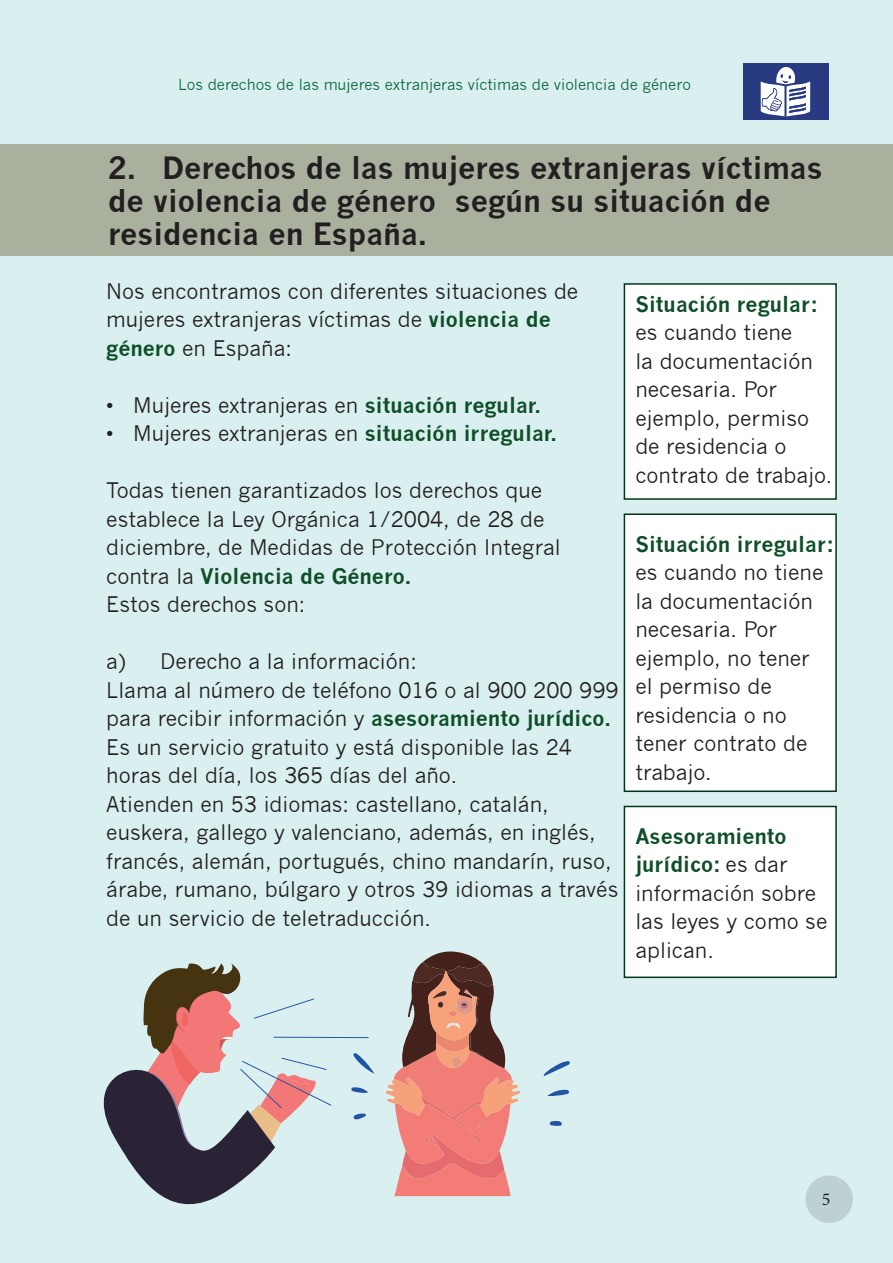
<style>
.page{position:relative;width:893px;height:1263px;background:#daeff0}
.page>*{position:absolute;margin:0;border:0;box-sizing:border-box;transform-origin:0 0}
.t1{font:700 30px/33px "News Gothic";color:#231f20}
.t2{font:21px/28.5px "News Gothic";color:#231f20}
.t3{font:700 21px "News Gothic";color:#0e4f27}
.t4{font:18px "Minion Pro";color:#231f20}
.t5{font:15px "News Gothic";color:#0e683f}
.s1{font-weight:700;color:#0e4f27}
</style>
<div class="page">
<div style="left:805px;top:1175px;width:48px;height:48px;background:#bdd0d2;border-radius:50%"></div>
<div style="left:743px;top:64px;width:86px;height:56px;background:#273a82"></div>
<svg style="left:761px;top:67px;width:49px;height:50px"></svg>
<div style="left:0;top:144px;width:893px;height:112px;background:#a9b09e"></div>
<hr style="left:273px;top:1037px;width:96px;height:1px;background:#2254a4">
<svg style="left:103px;top:963px;width:228px;height:242px"></svg>
<svg style="left:353px;top:1053px;width:22px;height:21px"></svg>
<svg style="left:544px;top:1061px;width:26px;height:15px"></svg>
<svg style="left:547px;top:1089px;width:22px;height:7px"></svg>
<svg style="left:351px;top:1087px;width:17px;height:6px"></svg>
<svg style="left:353px;top:1113px;width:13px;height:6px"></svg>
<svg style="left:550px;top:1121px;width:12px;height:5px"></svg>
<svg style="left:386px;top:951px;width:134px;height:245px"></svg>
<div style="left:624px;top:283px;width:213px;height:217px;background:#fff;border:2px solid #043519"></div>
<div style="left:624px;top:513px;width:213px;height:279px;background:#fff;border:2px solid #043519"></div>
<div style="left:624px;top:806px;width:213px;height:172px;background:#fff;border:2px solid #043519"></div>
<p class="t5" style="left:178px;top:76px;width:514px">Los derechos de las mujeres extranjeras víctimas de violencia de género</p>
<h1 class="t1" style="left:108px;top:151px;width:716px">2. Derechos de las mujeres extranjeras víctimas de violencia de género según su situación de residencia en España.</h1>
<p class="t2" style="left:106px;top:277px;width:473px">Nos encontramos con diferentes situaciones de mujeres extranjeras víctimas de <span class="s1">violencia de género</span> en España:</p>
<p class="t2" style="left:106px;top:391px;width:436px">• Mujeres extranjeras en <span class="s1">situación regular.</span></p>
<p class="t2" style="left:106px;top:419px;width:452px">• Mujeres extranjeras en <span class="s1">situación irregular.</span></p>
<p class="t2" style="left:106px;top:476px;width:456px">Todas tienen garantizados los derechos que establece la Ley Orgánica 1/2004, de 28 de diciembre, de Medidas de Protección Integral contra la <span class="s1">Violencia de Género.<br></span>Estos derechos son:</p>
<p class="t2" style="left:106px;top:647px;width:514px">a) Derecho a la información:<br>Llama al número de teléfono 016 o al 900 200 999 para recibir información y <span class="s1">asesoramiento jurídico.<br></span>Es un servicio gratuito y está disponible las 24 horas del día, los 365 días del año.<br>Atienden en 53 idiomas: castellano, catalán, euskera, gallego y valenciano, además, en inglés, francés, alemán, portugués, chino mandarín, ruso, árabe, rumano, búlgaro y otros 39 idiomas a través de un servicio de teletraducción.</p>
<p class="t3" style="left:635px;top:291px;width:184px">Situación regular:</p>
<p class="t2" style="left:635px;top:318px;width:199px">es cuando tiene<br>la documentación necesaria. Por ejemplo, permiso de residencia o contrato de trabajo.</p>
<p class="t3" style="left:635px;top:531px;width:200px">Situación irregular:</p>
<p class="t2" style="left:635px;top:558px;width:189px">es cuando no tiene la documentación necesaria. Por ejemplo, no tener el permiso de residencia o no tener contrato de trabajo.</p>
<p class="t2" style="left:635px;top:822px;width:194px"><span class="s1">Asesoramiento jurídico:</span> es dar información sobre las leyes y como se aplican.</p>
<p class="t4" style="left:822px;top:1187px;width:10px">5</p>
</div>
